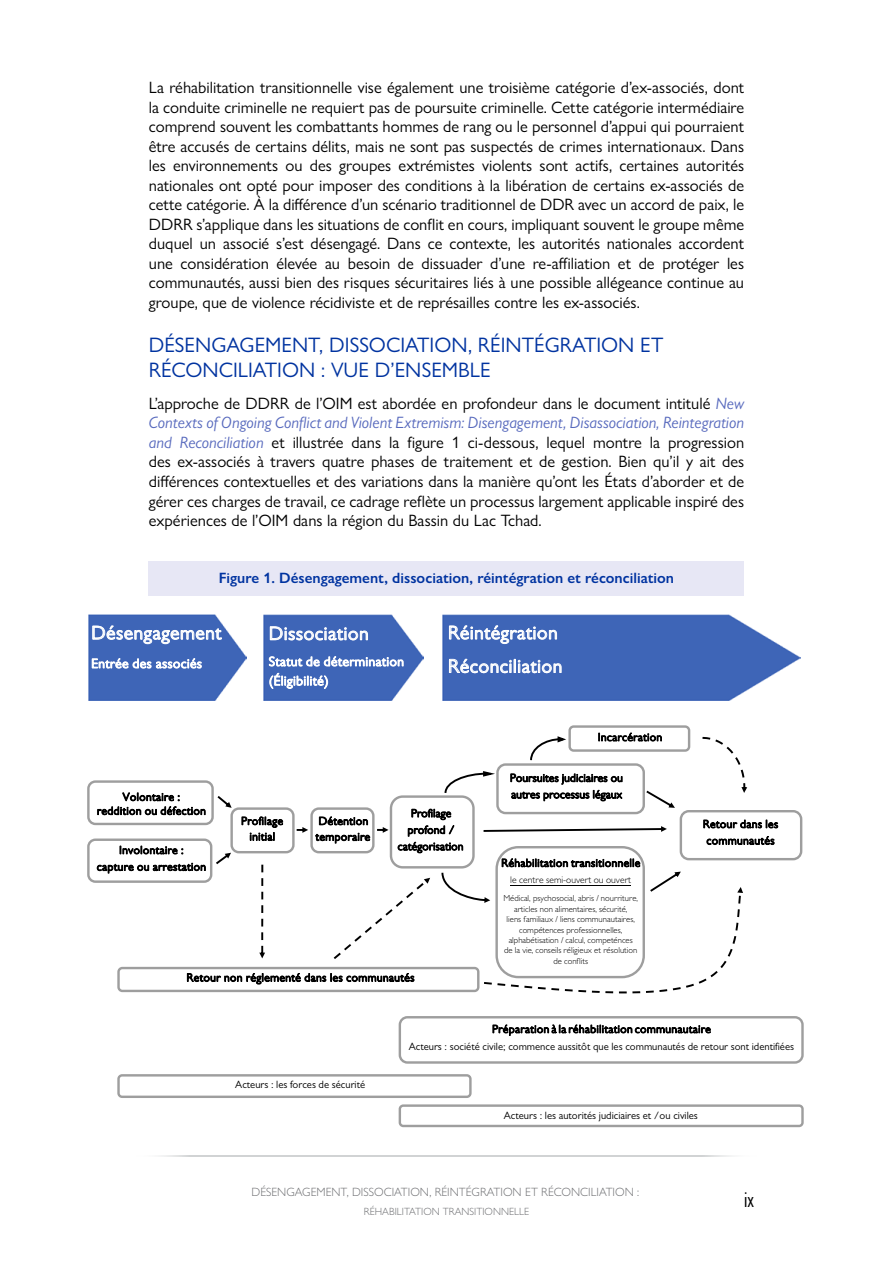
<style>
.page{position:relative;width:893px;height:1263px;background:#fff}
.page>*{position:absolute;margin:0;border:0;box-sizing:border-box;transform-origin:0 0}
.t1{font:condensed 22.5px "Gill Sans Nova";color:#000}
.t2{font:21px/25.2px "Gill Sans Nova";color:#0033a0}
.t3{font:19.35px/33.5px "Gill Sans MT Pro";letter-spacing:.025em;color:#fff}
.t4{font:16.5px/19.5px "Gill Sans Nova";color:#000;text-align:justify}
.t5{font:600 15px "Gill Sans Nova";color:#0033a0}
.t6{font:13.5px/19.4px "Gill Sans MT Pro";letter-spacing:.03em;color:#fff}
.t7{font:300 12px "Gill Sans Nova";color:#6d6e71}
.t8{font:11.55px/15.8px "Gill Sans MT Pro";letter-spacing:.025em;color:#000;text-align:center}
.t9{font:11.55px/16.6px "Gill Sans MT Pro";letter-spacing:.005em;color:#000}
.t10{font:10.65px "Gill Sans MT Pro";color:#000}
.t11{font:300 10.5px "Gill Sans Nova";color:#6d6e71}
.t12{font:300 9.6px "Gill Sans MT Pro";color:#000}
.t13{font:300 8.7px/10.5px "Gill Sans MT Pro";color:#000;text-align:center}
.s1{font-style:italic;color:#5769bd}
</style>
<div class="page">
<hr style="left:136px;top:1155px;width:621px;height:1px;background:#d1d3d4">
<div style="left:149px;top:561px;width:595px;height:34px;background:#e7e7f5"></div>
<div style="left:87px;top:838px;width:125px;height:45px;border:2px solid #9e9e9e;border-radius:7px"></div>
<div style="left:117px;top:1074px;width:355px;height:24px;border:2px solid #9e9e9e;border-radius:4px"></div>
<div style="left:399px;top:1104px;width:405px;height:23px;border:2px solid #9e9e9e;border-radius:3px"></div>
<img style="left:88px;top:615px;width:159px;height:85px">
<img style="left:442px;top:614px;width:358px;height:86px">
<img style="left:264px;top:614px;width:159px;height:86px">
<div style="left:87px;top:780px;width:127px;height:45px;border:2px solid #9e9e9e;border-radius:7px"></div>
<div style="left:310px;top:807px;width:65px;height:46px;border:2px solid #9e9e9e;border-radius:7px"></div>
<div style="left:390px;top:795px;width:85px;height:73px;border:2px solid #9e9e9e;border-radius:12px"></div>
<div style="left:568px;top:725px;width:122px;height:27px;border:2px solid #9e9e9e;border-radius:4px"></div>
<div style="left:495px;top:846px;width:150px;height:132px;border:2px solid #9e9e9e;border-radius:22px"></div>
<div style="left:680px;top:810px;width:122px;height:50px;border:2px solid #9e9e9e;border-radius:8px"></div>
<div style="left:496px;top:763px;width:149px;height:51px;border:2px solid #9e9e9e;border-radius:8px"></div>
<div style="left:117px;top:967px;width:362px;height:25px;border:2px solid #9e9e9e;border-radius:4px"></div>
<div style="left:399px;top:1016px;width:405px;height:48px;border:2px solid #9e9e9e;border-radius:8px"></div>
<svg style="left:216px;top:853px;width:15px;height:11px"></svg>
<svg style="left:334px;top:878px;width:96px;height:81px"></svg>
<svg style="left:484px;top:826px;width:183px;height:6px"></svg>
<svg style="left:444px;top:770px;width:55px;height:25px"></svg>
<svg style="left:646px;top:791px;width:29px;height:17px"></svg>
<svg style="left:702px;top:737px;width:45px;height:56px"></svg>
<svg style="left:217px;top:796px;width:15px;height:12px"></svg>
<div style="left:230px;top:807px;width:65px;height:46px;border:2px solid #9e9e9e;border-radius:7px"></div>
<svg style="left:297px;top:827px;width:11px;height:6px"></svg>
<svg style="left:259px;top:865px;width:6px;height:93px"></svg>
<svg style="left:530px;top:735px;width:39px;height:26px"></svg>
<svg style="left:377px;top:827px;width:12px;height:6px"></svg>
<svg style="left:441px;top:872px;width:302px;height:121px"></svg>
<p class="t4" style="left:149px;top:78px;width:597px">La réhabilitation transitionnelle vise également une troisième catégorie d’ex-associés, dont la conduite criminelle ne requiert pas de poursuite criminelle. Cette catégorie intermédiaire comprend souvent les combattants hommes de rang ou le personnel d’appui qui pourraient être accusés de certains délits, mais ne sont pas suspectés de crimes internationaux. Dans les environnements ou des groupes extrémistes violents sont actifs, certaines autorités nationales ont opté pour imposer des conditions à la libération de certains ex-associés de cette catégorie. À la différence d’un scénario traditionnel de DDR avec un accord de paix, le DDRR s’applique dans les situations de conflit en cours, impliquant souvent le groupe même duquel un associé s’est désengagé. Dans ce contexte, les autorités nationales accordent une considération élevée au besoin de dissuader d’une re-affiliation et de protéger les communautés, aussi bien des risques sécuritaires liés à une possible allégeance continue au groupe, que de violence récidiviste et de représailles contre les ex-associés.</p>
<p class="t2" style="left:149px;top:332px;width:516px">DÉSENGAGEMENT, DISSOCIATION, RÉINTÉGRATION ET<br>RÉCONCILIATION : VUE D’ENSEMBLE</p>
<p class="t4" style="left:149px;top:393px;width:597px">L’approche de DDRR de l’OIM est abordée en profondeur dans le document intitulé <span class="s1">New Contexts of Ongoing Conflict and Violent Extremism: Disengagement, Disassociation, Reintegration and Reconciliation</span> et illustrée dans la figure 1 ci-dessous, lequel montre la progression des ex-associés à travers quatre phases de traitement et de gestion. Bien qu’il y ait des différences contextuelles et des variations dans la manière qu’ont les États d’aborder et de gérer ces charges de travail, ce cadrage reflète un processus largement applicable inspiré des expériences de l’OIM dans la région du Bassin du Lac Tchad.</p>
<p class="t5" style="left:219px;top:569px;width:457px">Figure 1. Désengagement, dissociation, réintégration et réconciliation</p>
<p class="t3" style="left:91px;top:616px;width:132px">Désengagement</p>
<p class="t6" style="left:91px;top:654px;width:112px">Entrée des associés</p>
<p class="t8" style="left:97px;top:790px;width:110px;line-height:14px">Volontaire :<br>reddition ou défection</p>
<p class="t8" style="left:97px;top:842px;width:111px;line-height:16.6px">Involontaire :<br>capture ou arrestation</p>
<p class="t3" style="left:269px;top:616px;width:101px">Dissociation</p>
<p class="t6" style="left:269px;top:652px;width:137px">Statut de détermination (Éligibilité)</p>
<p class="t3" style="left:448px;top:616px;width:116px">Réintégration<br>Réconciliation</p>
<p class="t8" style="left:598px;top:729px;width:66px">Incarcération</p>
<p class="t9" style="left:510px;top:769px;width:114px">Poursuites judiciaires ou autres processus légaux</p>
<p class="t8" style="left:241px;top:813px;width:44px">Profilage initial</p>
<p class="t8" style="left:315px;top:813px;width:56px;text-align:left">Détention temporaire</p>
<p class="t8" style="left:398px;top:805px;width:67px;line-height:16.5px">Profilage profond / catégorisation</p>
<p class="t8" style="left:501px;top:855px;width:141px">Réhabilitation transitionnelle</p>
<p class="t12" style="left:510px;top:874px;width:122px">le centre semi-ouvert ou ouvert</p>
<p class="t13" style="left:503px;top:893px;width:136px">Médical, psychosocial, abris / nourriture, articles non alimentaires, sécurité,<br>liens familiaux / liens communautaires, compétences professionnelles, alphabétisation / calcul, competénces de la vie, conseils réligieux et résolution de conflits</p>
<p class="t8" style="left:186px;top:969px;width:229px">Retour non réglementé dans les communautés</p>
<p class="t8" style="left:703px;top:815px;width:77px;line-height:16.6px">Retour dans les communautés</p>
<p class="t10" style="left:235px;top:1078px;width:131px">Acteurs : les forces de sécurité</p>
<p class="t8" style="left:492px;top:1021px;width:220px">Préparation à la réhabilitation communautaire</p>
<p class="t10" style="left:409px;top:1040px;width:387px">Acteurs : société civile; commence aussitôt que les communautés de retour sont identifiées</p>
<p class="t10" style="left:504px;top:1109px;width:196px">Acteurs : les autorités judiciaires et /ou civiles</p>
<p class="t7" style="left:252px;top:1184px;width:389px">DÉSENGAGEMENT, DISSOCIATION, RÉINTÉGRATION ET RÉCONCILIATION :</p>
<p class="t11" style="left:364px;top:1205px;width:167px">RÉHABILITATION TRANSITIONNELLE</p>
<h1 class="t1" style="left:744px;top:1185px;width:11px">ix</h1>
</div>
